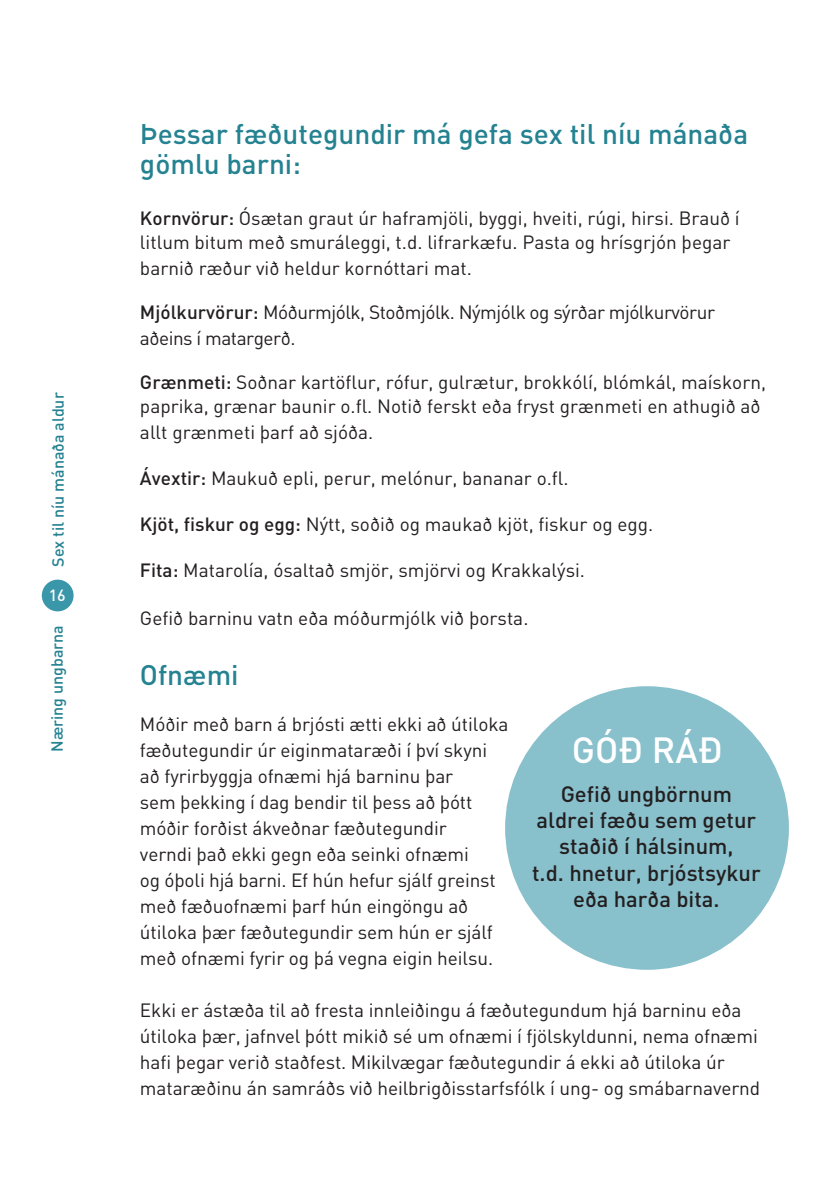
<style>
.page{position:relative;width:840px;height:1191px;background:#fff}
.page>*{position:absolute;margin:0;border:0;box-sizing:border-box;transform-origin:0 0}
.t1{font:500 36px "DIN";color:#fff}
.t2{font:500 28px/30px "DIN";color:#248291}
.t3{font:500 22px/26.4px "DIN";color:#231f20;text-align:center}
.t4{font:19px/26px "DIN";letter-spacing:-.005em;color:#231f20}
.t5{font:19px/26px "DIN";letter-spacing:-.025em;color:#231f20}
.t6{font:500 16px "DIN";color:#248291}
.t7{font:500 16px "DIN";color:#fff}
.s1{font-weight:500}
</style>
<div class="page">
<div style="left:42px;top:579px;width:32px;height:32px;background:#3a97aa;border-radius:50%"></div>
<div style="left:505px;top:686px;width:283px;height:283px;background:#88c0cc;border-radius:50%"></div>
<p class="t6" style="left:48px;top:566px;width:176px;rotate:-90deg">Sex til níu mánaða aldur</p>
<p class="t7" style="left:49px;top:584px;width:19px">16</p>
<p class="t6" style="left:47px;top:752px;width:128px;rotate:-90deg">Næring ungbarna</p>
<h2 class="t2" style="left:140px;top:118px;width:609px">Þessar fæðutegundir má gefa sex til níu mánaða gömlu barni:</h2>
<p class="t4" style="left:140px;top:206px;width:601px;line-height:24px"><span class="s1">Kornvörur:</span> Ósætan graut úr haframjöli, byggi, hveiti, rúgi, hirsi. Brauð í litlum bitum með smuráleggi, t.d. lifrarkæfu. Pasta og hrísgrjón þegar</p>
<p class="t4" style="left:140px;top:255px;width:333px">barnið ræður við heldur kornóttari mat.</p>
<p class="t5" style="left:140px;top:299px;width:576px"><span class="s1">Mjólkurvörur:</span> Móðurmjólk, Stoðmjólk. Nýmjólk og sýrðar mjólkurvörur aðeins í matargerð.</p>
<p class="t4" style="left:140px;top:370px;width:627px;line-height:24px"><span class="s1">Grænmeti:</span> Soðnar kartöflur, rófur, gulrætur, brokkólí, blómkál, maískorn, paprika, grænar baunir o.fl. Notið ferskt eða fryst grænmeti en athugið að</p>
<p class="t4" style="left:140px;top:419px;width:235px">allt grænmeti þarf að sjóða.</p>
<p class="t4" style="left:140px;top:465px;width:430px"><span class="s1">Ávextir:</span> Maukuð epli, perur, melónur, bananar o.fl.</p>
<p class="t4" style="left:140px;top:511px;width:514px"><span class="s1">Kjöt, fiskur og egg:</span> Nýtt, soðið og maukað kjöt, fiskur og egg.</p>
<p class="t4" style="left:140px;top:557px;width:446px"><span class="s1">Fita:</span> Matarolía, ósaltað smjör, smjörvi og Krakkalýsi.</p>
<p class="t4" style="left:140px;top:605px;width:390px">Gefið barninu vatn eða móðurmjólk við þorsta.</p>
<h2 class="t2" style="left:140px;top:659px;width:100px">Ofnæmi</h2>
<p class="t4" style="left:140px;top:711px;width:370px">Móðir með barn á brjósti ætti ekki að útiloka fæðutegundir úr eiginmataræði í því skyni að fyrirbyggja ofnæmi hjá barninu þar<br>sem þekking í dag bendir til þess að þótt móðir forðist ákveðnar fæðutegundir<br>verndi það ekki gegn eða seinki ofnæmi<br>og óþoli hjá barni. Ef hún hefur sjálf greinst með fæðuofnæmi þarf hún eingöngu að útiloka þær fæðutegundir sem hún er sjálf með ofnæmi fyrir og þá vegna eigin heilsu.</p>
<p class="t4" style="left:140px;top:997px;width:621px">Ekki er ástæða til að fresta innleiðingu á fæðutegundum hjá barninu eða útiloka þær, jafnvel þótt mikið sé um ofnæmi í fjölskyldunni, nema ofnæmi hafi þegar verið staðfest. Mikilvægar fæðutegundir á ekki að útiloka úr mataræðinu án samráðs við heilbrigðisstarfsfólk í ung- og smábarnavernd</p>
<h1 class="t1" style="left:571px;top:727px;width:152px">GÓÐ RÁÐ</h1>
<p class="t3" style="left:532px;top:779px;width:230px">Gefið ungbörnum aldrei fæðu sem getur staðið í hálsinum,<br>t.d. hnetur, brjóstsykur eða harða bita.</p>
</div>
